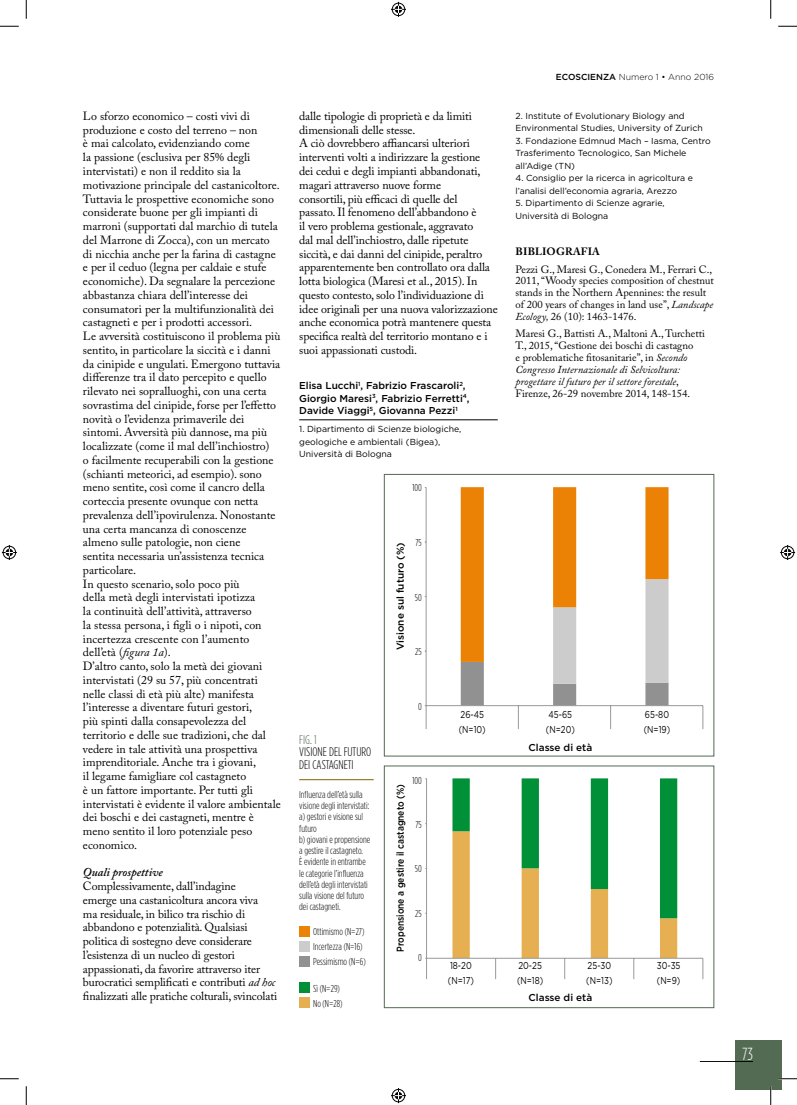
<style>
.page{position:relative;width:797px;height:1105px;background:#fff}
.page>*{position:absolute;margin:0;border:0;box-sizing:border-box;transform-origin:0 0}
.t1{font:300 condensed 17.5px "Gotham HTF";color:#fff}
.t2{font:300 condensed 12.5px/12.5px "Gotham HTF";color:#000}
.t3{font:300 12.5px "Gotham Condensed";color:#536a53}
.t4{font:11.88px/13.8px "Adobe Caslon Pro";color:#000}
.t5{font:italic 600 11.88px "Adobe Caslon Pro";color:#000}
.t6{font:10.62px/11.9px "Adobe Caslon Pro";color:#000}
.t7{font:700 10.62px "Adobe Caslon Pro";letter-spacing:.015em;color:#000}
.t8{font:300 condensed 10px/11.2px "Gotham HTF";color:#000}
.t9{font:500 10px/12.5px "Gotham HTF";color:#000}
.t10{font:10px/14.8px "Gotham HTF";color:#000;scale:.8 1}
.t11{font:500 10px "Gotham HTF";color:#000;scale:.85 1}
.t12{font:8.75px/12.5px "Gotham HTF";color:#000}
.t13{font:300 8.75px "Gotham HTF";color:#000}
.s1{font-style:italic}
.s2{font-weight:500}
</style>
<div class="page">
<div style="left:735px;top:1040px;width:46px;height:49px;background:#536a53"></div>
<hr style="left:699px;top:1061px;width:54px;height:1px;background:#000">
<hr style="left:299px;top:779px;width:74px;height:1px;background:#7b6700">
<div style="left:299px;top:926px;width:11px;height:10px;background:#eb8205"></div>
<div style="left:299px;top:941px;width:11px;height:10px;background:#ccc"></div>
<div style="left:299px;top:956px;width:11px;height:10px;background:#919191"></div>
<div style="left:299px;top:982px;width:11px;height:11px;background:#009037"></div>
<div style="left:299px;top:997px;width:11px;height:11px;background:#e5af52"></div>
<hr style="left:299px;top:420px;width:199px;height:1px;background:#000">
<svg style="left:461px;top:487px;width:207px;height:92px"></svg>
<hr style="left:425px;top:487px;width:1px;height:219px;background:#999">
<hr style="left:426px;top:705px;width:277px;height:1px;background:#999">
<svg style="left:702px;top:706px;width:1px;height:23px"></svg>
<svg style="left:461px;top:579px;width:207px;height:150px"></svg>
<svg style="left:425px;top:706px;width:1px;height:23px"></svg>
<div style="left:384px;top:474px;width:330px;height:282px;border:1px solid #536a53"></div>
<div style="left:384px;top:766px;width:330px;height:242px;border:1px solid #536a53"></div>
<hr style="left:426px;top:779px;width:1px;height:179px;background:#999">
<hr style="left:426px;top:958px;width:277px;height:1px;background:#999">
<svg style="left:702px;top:959px;width:1px;height:20px"></svg>
<svg style="left:452px;top:778px;width:225px;height:201px"></svg>
<svg style="left:425px;top:958px;width:2px;height:21px"></svg>
<svg style="left:0;top:25px;width:19px;height:2px"></svg>
<svg style="left:778px;top:25px;width:19px;height:2px"></svg>
<svg style="left:0;top:1078px;width:19px;height:1px"></svg>
<svg style="left:778px;top:1078px;width:19px;height:1px"></svg>
<svg style="left:25px;top:0;width:2px;height:19px"></svg>
<svg style="left:25px;top:1086px;width:2px;height:19px"></svg>
<svg style="left:770px;top:0;width:1px;height:19px"></svg>
<svg style="left:770px;top:1086px;width:1px;height:19px"></svg>
<svg style="left:391px;top:2px;width:15px;height:15px"></svg>
<svg style="left:391px;top:1088px;width:15px;height:15px"></svg>
<svg style="left:2px;top:545px;width:15px;height:15px"></svg>
<svg style="left:780px;top:545px;width:15px;height:15px"></svg>
<p class="t4" style="left:83px;top:109px;width:199px">Lo sforzo economico – costi vivi di produzione e costo del terreno – non<br>è mai calcolato, evidenziando come<br>la passione (esclusiva per 85% degli intervistati) e non il reddito sia la motivazione principale del castanicoltore.<br>Tuttavia le prospettive economiche sono considerate buone per gli impianti di marroni (supportati dal marchio di tutela del Marrone di Zocca), con un mercato di nicchia anche per la farina di castagne e per il ceduo (legna per caldaie e stufe economiche). Da segnalare la percezione abbastanza chiara dell’interesse dei consumatori per la multifunzionalità dei castagneti e per i prodotti accessori.<br>Le avversità costituiscono il problema più sentito, in particolare la siccità e i danni da cinipide e ungulati. Emergono tuttavia differenze tra il dato percepito e quello rilevato nei sopralluoghi, con una certa sovrastima del cinipide, forse per l’effetto novità o l’evidenza primaverile dei sintomi. Avversità più dannose, ma più localizzate (come il mal dell’inchiostro)<br>o facilmente recuperabili con la gestione (schianti meteorici, ad esempio). sono meno sentite, così come il cancro della corteccia presente ovunque con netta prevalenza dell’ipovirulenza. Nonostante una certa mancanza di conoscenze almeno sulle patologie, non ciene<br>sentita necessaria un’assistenza tecnica particolare.<br>In questo scenario, solo poco più<br>della metà degli intervistati ipotizza<br>la continuità dell’attività, attraverso<br>la stessa persona, i figli o i nipoti, con incertezza crescente con l’aumento dell’età (<span class="s1">figura 1a</span>).<br>D’altro canto, solo la metà dei giovani intervistati (29 su 57, più concentrati nelle classi di età più alte) manifesta l’interesse a diventare futuri gestori,<br>più spinti dalla consapevolezza del territorio e delle sue tradizioni, che dal vedere in tale attività una prospettiva imprenditoriale. Anche tra i giovani,<br>il legame famigliare col castagneto<br>è un fattore importante. Per tutti gli intervistati è evidente il valore ambientale dei boschi e dei castagneti, mentre è meno sentito il loro potenziale peso economico.</p>
<p class="t5" style="left:83px;top:865px;width:81px">Quali prospettive</p>
<p class="t4" style="left:83px;top:879px;width:196px">Complessivamente, dall’indagine<br>emerge una castanicoltura ancora viva<br>ma residuale, in bilico tra rischio di abbandono e potenzialità. Qualsiasi politica di sostegno deve considerare l’esistenza di un nucleo di gestori appassionati, da favorire attraverso iter burocratici semplificati e contributi <span class="s1">ad hoc </span>finalizzati alle pratiche colturali, svincolati</p>
<p class="t4" style="left:299px;top:109px;width:200px">dalle tipologie di proprietà e da limiti dimensionali delle stesse.<br>A ciò dovrebbero affiancarsi ulteriori interventi volti a indirizzare la gestione<br>dei cedui e degli impianti abbandonati, magari attraverso nuove forme<br>consortili, più efficaci di quelle del<br>passato. Il fenomeno dell’abbandono è<br>il vero problema gestionale, aggravato<br>dal mal dell’inchiostro, dalle ripetute siccità, e dai danni del cinipide, peraltro apparentemente ben controllato ora dalla lotta biologica (Maresi et al., 2015). In questo contesto, solo l’individuazione di idee originali per una nuova valorizzazione anche economica potrà mantenere questa specifica realtà del territorio montano e i suoi appassionati custodi.</p>
<p class="t9" style="left:299px;top:379px;width:172px">Elisa Lucchi<sup>1</sup>, Fabrizio Frascaroli<sup>2</sup>,<br>Giorgio Maresi<sup>3</sup>, Fabrizio Ferretti<sup>4</sup>,<br>Davide Viaggi<sup>5</sup>, Giovanna Pezzi<sup>1</sup></p>
<p class="t12" style="left:299px;top:423px;width:164px">1. Dipartimento di Scienze biologiche, geologiche e ambientali (Bigea),<br>Università di Bologna</p>
<p class="t8" style="left:412px;top:482px;width:11px">100</p>
<p class="t13" style="left:556px;top:72px;width:160px"><span class="s2">ECOSCIENZA</span> Numero 1 • Anno 2016</p>
<p class="t12" style="left:515px;top:109px;width:189px">2. Institute of Evolutionary Biology and<br>Environmental Studies, University of Zurich</p>
<p class="t12" style="left:515px;top:134px;width:197px">3. Fondazione Edmnud Mach – Iasma, Centro<br>Trasferimento Tecnologico, San Michele all’Adige (TN)</p>
<p class="t12" style="left:515px;top:172px;width:179px">4. Consiglio per la ricerca in agricoltura e l’analisi dell’economia agraria, Arezzo</p>
<p class="t12" style="left:515px;top:197px;width:151px">5. Dipartimento di Scienze agrarie,<br>Università di Bologna</p>
<p class="t7" style="left:515px;top:245px;width:86px">BIBLIOGRAFIA</p>
<p class="t6" style="left:515px;top:263px;width:200px">Pezzi G., Maresi G., Conedera M., Ferrari C., 2011, “Woody species composition of chestnut stands in the Northern Apennines: the result of 200 years of changes in land use”, <span class="s1">Landscape Ecology,</span> 26 (10): 1463-1476.</p>
<p class="t6" style="left:515px;top:328px;width:191px">Maresi G., Battisti A., Maltoni A., Turchetti T., 2015, “Gestione dei boschi di castagno<br>e problematiche fitosanitarie”, in <span class="s1">Secondo Congresso Internazionale di Selvicoltura: progettare il futuro per il settore forestale</span>, Firenze, 26-29 novembre 2014, 148-154.</p>
<p class="t9" style="left:394px;top:650px;width:109px;rotate:-90deg">Visione sul futuro (%)</p>
<p class="t8" style="left:415px;top:537px;width:8px">75</p>
<p class="t8" style="left:415px;top:591px;width:9px">50</p>
<p class="t8" style="left:415px;top:646px;width:8px">25</p>
<p class="t3" style="left:299px;top:733px;width:19px">FIG. 1</p>
<p class="t2" style="left:299px;top:746px;width:74px">VISIONE DEL FUTURO<br>DEI CASTAGNETI</p>
<p class="t8" style="left:299px;top:789px;width:72px">Influenza dell’età sulla visione degli intervistati: a) gestori e visione sul futuro<br>b) giovani e propensione a gestire il castagneto.<br>È evidente in entrambe le categorie l’influenza dell’età degli intervistati sulla visione del futuro dei castagneti.</p>
<p class="t8" style="left:313px;top:924px;width:54px;line-height:15px">Ottimismo (N=27)<br>Incertezza (N=16)<br>Pessimismo (N=6)</p>
<p class="t8" style="left:313px;top:980px;width:31px;line-height:15px">Sì (N=29)<br>No (N=28)</p>
<p class="t8" style="left:418px;top:700px;width:5px">0</p>
<p class="t8" style="left:412px;top:774px;width:11px">100</p>
<p class="t8" style="left:415px;top:819px;width:8px">75</p>
<p class="t8" style="left:415px;top:863px;width:9px">50</p>
<p class="t8" style="left:415px;top:907px;width:8px">25</p>
<p class="t8" style="left:418px;top:951px;width:5px">0</p>
<p class="t11" style="left:394px;top:952px;width:199px;rotate:-90deg">Propensione a gestire il castagneto (%)</p>
<p class="t10" style="left:459px;top:707px;width:35px">26-45 (N=10)</p>
<p class="t10" style="left:546px;top:707px;width:38px">45-65 (N=20)</p>
<p class="t10" style="left:643px;top:707px;width:35px">65-80 (N=19)</p>
<p class="t9" style="left:528px;top:741px;width:65px">Classe di età</p>
<p class="t10" style="left:448px;top:958px;width:34px">18-20 (N=17)</p>
<p class="t10" style="left:517px;top:958px;width:34px">20-25 (N=18)</p>
<p class="t10" style="left:586px;top:958px;width:34px">25-30 (N=13)</p>
<p class="t10" style="left:657px;top:958px;width:31px">30-35 (N=9)</p>
<p class="t9" style="left:528px;top:991px;width:65px">Classe di età</p>
<h1 class="t1" style="left:742px;top:1044px;width:12px">73</h1>
</div>
